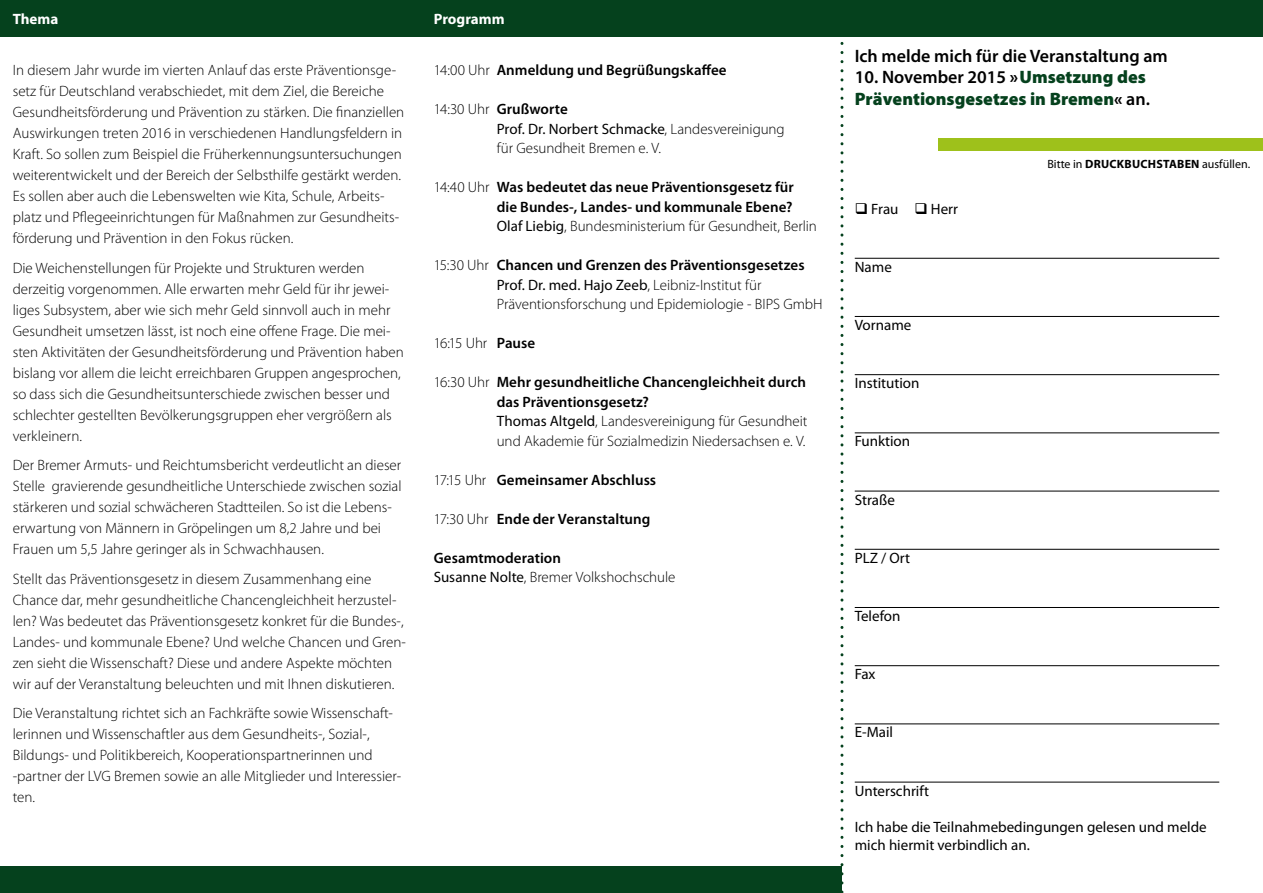
<style>
.page{position:relative;width:1263px;height:893px;background:#fff}
.page>*{position:absolute;margin:0;border:0;box-sizing:border-box;transform-origin:0 0}
.t1{font:900 18px/21.6px "Myriad Pro";color:#05411d}
.t2{font:600 18px "Myriad Pro";color:#000}
.t3{font:300 15px/21px "Myriad Pro";color:#000}
.t4{font:600 15px/19.5px "Myriad Pro";letter-spacing:.005em;color:#000}
.t5{font:15px/18px "Myriad Pro";color:#000}
.t6{font:700 15px "Myriad Pro";color:#fff}
.t7{font:700 12px "Myriad Pro";letter-spacing:.02em;color:#000}
.t8{font:12px "Myriad Pro";color:#000}
.s1{font-weight:300}
.s2{font-weight:600}
.s3{font-weight:400}
.s4{font-weight:600;color:#000}
.s5{font-weight:700;color:#000}
</style>
<div class="page">
<div style="left:0;top:0;width:1263px;height:37px;background:#05411d"></div>
<div style="left:0;top:866px;width:842px;height:27px;background:#05411d"></div>
<svg style="left:840px;top:42px;width:3px;height:851px"></svg>
<hr style="left:855px;top:258px;width:364px;height:1px;background:#000">
<hr style="left:855px;top:316px;width:364px;height:1px;background:#000">
<hr style="left:855px;top:374px;width:364px;height:1px;background:#000">
<hr style="left:855px;top:432px;width:364px;height:1px;background:#000">
<hr style="left:855px;top:491px;width:364px;height:1px;background:#000">
<hr style="left:855px;top:549px;width:364px;height:1px;background:#000">
<hr style="left:855px;top:607px;width:364px;height:1px;background:#000">
<hr style="left:855px;top:665px;width:364px;height:1px;background:#000">
<hr style="left:855px;top:723px;width:364px;height:1px;background:#000">
<hr style="left:855px;top:782px;width:364px;height:1px;background:#000">
<div style="left:938px;top:138px;width:325px;height:13px;background:#9ec11b"></div>
<p class="t6" style="left:13px;top:9px;width:47px">Thema</p>
<p class="t6" style="left:434px;top:9px;width:72px">Programm</p>
<p class="t3" style="left:13px;top:59px;width:393px">In diesem Jahr wurde im vierten Anlauf das erste Präventionsge&shy;setz für Deutschland verabschiedet, mit dem Ziel, die Bereiche Gesundheitsförderung und Prävention zu stärken. Die finanziellen Auswirkungen treten 2016 in verschiedenen Handlungsfeldern in Kraft. So sollen zum Beispiel die Früherkennungsuntersuchungen weiterentwickelt und der Bereich der Selbsthilfe gestärkt werden.<br>Es sollen aber auch die Lebenswelten wie Kita, Schule, Arbeits&shy;platz und Pflegeeinrichtungen für Maßnahmen zur Gesundheits&shy;förderung und Prävention in den Fokus rücken.</p>
<p class="t3" style="left:13px;top:257px;width:393px">Die Weichenstellungen für Projekte und Strukturen werden derzeitig vorgenommen. Alle erwarten mehr Geld für ihr jewei&shy;liges Subsystem, aber wie sich mehr Geld sinnvoll auch in mehr Gesundheit umsetzen lässt, ist noch eine offene Frage. Die mei&shy;sten Aktivitäten der Gesundheitsförderung und Prävention haben bislang vor allem die leicht erreichbaren Gruppen angesprochen, so dass sich die Gesundheitsunterschiede zwischen besser und schlechter gestellten Bevölkerungsgruppen eher vergrößern als verkleinern.</p>
<p class="t3" style="left:13px;top:454px;width:390px">Der Bremer Armuts- und Reichtumsbericht verdeutlicht an dieser Stelle gravierende gesundheitliche Unterschiede zwischen sozial stärkeren und sozial schwächeren Stadtteilen. So ist die Lebens&shy;erwartung von Männern in Gröpelingen um 8,2 Jahre und bei Frauen um 5,5 Jahre geringer als in Schwachhausen.</p>
<p class="t3" style="left:13px;top:568px;width:395px">Stellt das Präventionsgesetz in diesem Zusammenhang eine Chance dar, mehr gesundheitliche Chancengleichheit herzustel&shy;len? Was bedeutet das Präventionsgesetz konkret für die Bundes-, Landes- und kommunale Ebene? Und welche Chancen und Gren&shy;zen sieht die Wissenschaft? Diese und andere Aspekte möchten wir auf der Veranstaltung beleuchten und mit Ihnen diskutieren.</p>
<p class="t3" style="left:13px;top:702px;width:390px">Die Veranstaltung richtet sich an Fachkräfte sowie Wissenschaft&shy;lerinnen und Wissenschaftler aus dem Gesundheits-, Sozial-, Bildungs- und Politikbereich, Kooperationspartnerinnen und -partner der LVG Bremen sowie an alle Mitglieder und Interessier&shy;ten.</p>
<p class="t4" style="left:434px;top:60px;width:294px"><span class="s1">14:00 Uhr</span> Anmeldung und Begrüßungskaffee</p>
<p class="t3" style="left:497px;top:99px;width:290px;line-height:19.5px;text-indent:-63px">14:30 Uhr <span class="s2">Grußworte<br></span><span class="s3">Prof. Dr. Norbert Schmacke</span>, Landesvereinigung für Gesundheit Bremen e. V.</p>
<p class="t4" style="left:497px;top:177px;width:322px;text-indent:-63px"><span class="s1">14:40 Uhr</span> Was bedeutet das neue Präventionsgesetz für die Bundes-, Landes- und kommunale Ebene?<br><span class="s3">Olaf Liebig</span><span class="s1">, Bundesministerium für Gesundheit, Berlin</span></p>
<p class="t3" style="left:497px;top:255px;width:327px;line-height:19.5px;text-indent:-63px">15:30 Uhr <span class="s2">Chancen und Grenzen des Präventionsgesetzes<br></span><span class="s3">Prof. Dr. med. Hajo Zeeb</span>, Leibniz-Institut für<br>Präventionsforschung und Epidemiologie - BIPS GmbH</p>
<p class="t3" style="left:434px;top:332px;width:103px">16:15 Uhr <span class="s2">Pause</span></p>
<p class="t3" style="left:497px;top:372px;width:312px;line-height:19.5px;text-indent:-63px">16:30 Uhr <span class="s2">Mehr gesundheitliche Chancengleichheit durch das Präventionsgesetz?<br></span><span class="s3">Thomas Altgeld</span>, Landesvereinigung für Gesundheit und Akademie für Sozialmedizin Niedersachsen e. V.</p>
<p class="t4" style="left:434px;top:469px;width:224px"><span class="s1">17:15 Uhr</span> Gemeinsamer Abschluss</p>
<p class="t4" style="left:434px;top:508px;width:218px"><span class="s1">17:30 Uhr</span> Ende der Veranstaltung</p>
<p class="t3" style="left:434px;top:548px;width:243px;line-height:19.5px"><span class="s2">Gesamtmoderation<br></span><span class="s3">Susanne Nolte</span>, Bremer Volkshochschule</p>
<p class="t2" style="left:855px;top:44px;width:315px">Ich melde mich für die Veranstaltung am</p>
<p class="t1" style="left:855px;top:66px;width:297px"><span class="s4">10. November 2015</span> <span class="s5">»</span>Umsetzung des<br>Präventionsgesetzes in Bremen<span class="s5">«</span> <span class="s4">an.</span></p>
<p class="t5" style="left:855px;top:199px;width:105px">❑ Frau ❑ Herr</p>
<p class="t5" style="left:855px;top:257px;width:39px">Name</p>
<p class="t5" style="left:855px;top:316px;width:58px">Vorname</p>
<p class="t5" style="left:855px;top:374px;width:66px">Institution</p>
<p class="t5" style="left:855px;top:432px;width:57px">Funktion</p>
<p class="t5" style="left:855px;top:490px;width:42px">Straße</p>
<p class="t5" style="left:855px;top:548px;width:57px">PLZ / Ort</p>
<p class="t5" style="left:855px;top:607px;width:47px">Telefon</p>
<p class="t5" style="left:855px;top:665px;width:22px">Fax</p>
<p class="t5" style="left:855px;top:723px;width:40px">E-Mail</p>
<p class="t7" style="left:1047px;top:156px;width:109px"><span class="s3">Bitte in</span> Druckbuchstaben</p>
<p class="t8" style="left:1202px;top:156px;width:50px">ausfüllen.</p>
<p class="t5" style="left:855px;top:781px;width:76px">Unterschrift</p>
<p class="t5" style="left:855px;top:817px;width:353px">Ich habe die Teilnahmebedingungen gelesen und melde mich hiermit verbindlich an.</p>
</div>
